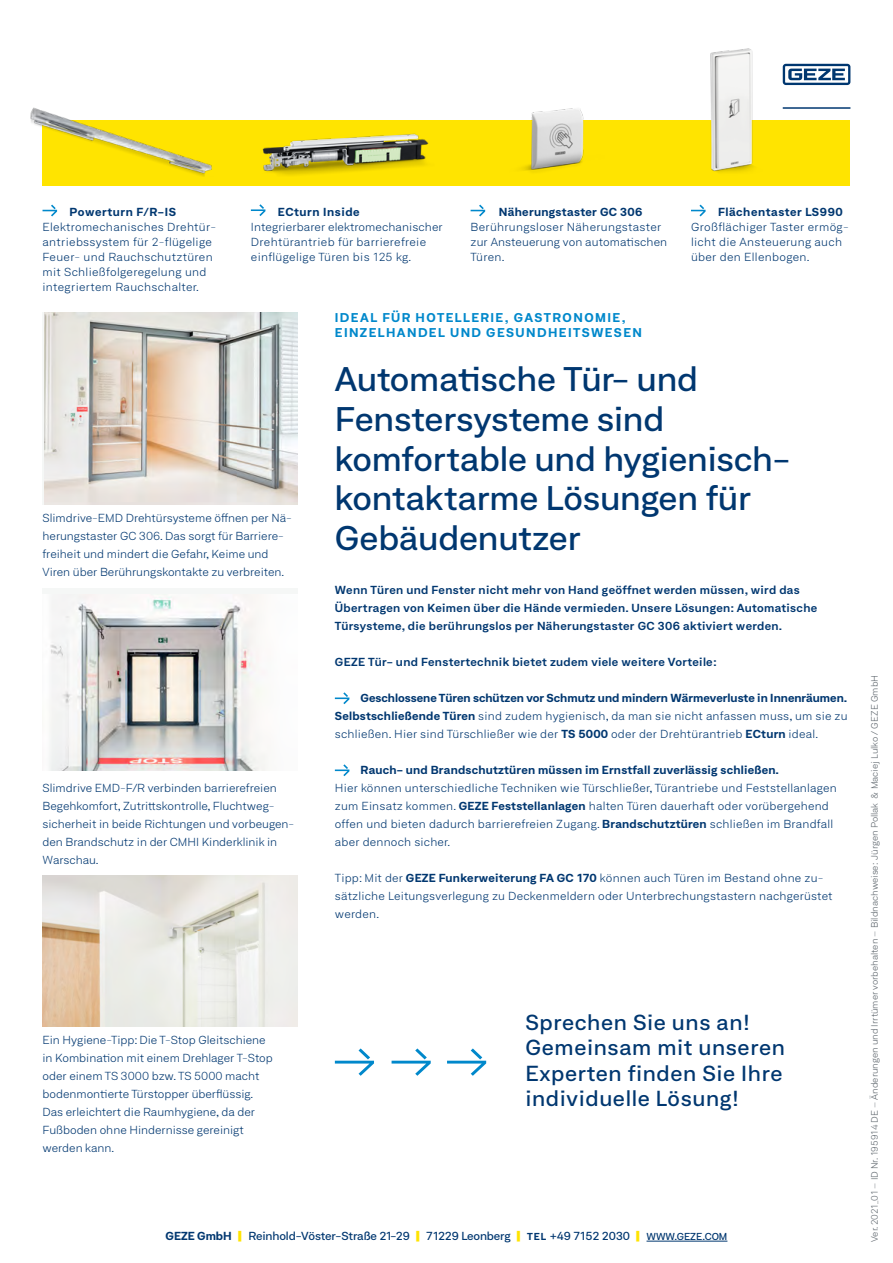
<style>
.page{position:relative;width:893px;height:1263px;background:#fff}
.page>*{position:absolute;margin:0;border:0;box-sizing:border-box;transform-origin:0 0}
.t1{font:500 expanded 33px/39.6px "Neufile Grotesk";letter-spacing:-.005em;color:#003770}
.t2{font:500 expanded 21px/25.5px "Neufile Grotesk";letter-spacing:.03em;color:#003770}
.t3{font:700 expanded 12.3px/14.7px "Neufile Grotesk";letter-spacing:.115em;color:#0088cb}
.t4{font:300 expanded 11.25px/18px "Neufile Grotesk";letter-spacing:.015em;color:#003770}
.t5{font:600 expanded 11.25px/18px "Neufile Grotesk";letter-spacing:.03em;color:#003770}
.t6{font:700 expanded 11.25px "Neufile Grotesk";letter-spacing:.02em;color:#003770}
.t7{font:500 expanded 11.25px "Neufile Grotesk";letter-spacing:-.01em;color:#003770}
.t8{font:700 expanded 11.25px "Neufile Grotesk";letter-spacing:.05em;color:#003770}
.t9{font:300 expanded 9px "Neufile Grotesk";color:#5d656c}
.s1{font-weight:700}
.s2{font-size:13.5px;color:#ffe400}
.s3{font-weight:700;font-size:9.75px}
.s4{font-size:9.75px}
</style>
<div class="page">
<div style="left:43px;top:120px;width:807px;height:65px;background:#ffe400"></div>
<div style="left:43px;top:589px;width:255px;height:181px;background:#f5f7f6"></div>
<img style="left:51px;top:599px;width:205px;height:171px">
<img style="left:43px;top:875px;width:255px;height:152px">
<img style="left:44px;top:312px;width:254px;height:192px">
<svg style="left:43px;top:205px;width:14px;height:11px"></svg>
<img style="left:30px;top:107px;width:182px;height:70px">
<img style="left:252px;top:133px;width:182px;height:53px">
<svg style="left:251px;top:204px;width:14px;height:12px"></svg>
<img style="left:509px;top:108px;width:95px;height:78px">
<svg style="left:471px;top:205px;width:14px;height:11px"></svg>
<img style="left:710px;top:48px;width:44px;height:125px">
<svg style="left:691px;top:205px;width:15px;height:11px"></svg>
<svg style="left:335px;top:692px;width:14px;height:12px"></svg>
<svg style="left:335px;top:764px;width:14px;height:12px"></svg>
<svg style="left:335px;top:1048px;width:39px;height:28px"></svg>
<svg style="left:392px;top:1048px;width:39px;height:28px"></svg>
<svg style="left:447px;top:1048px;width:39px;height:28px"></svg>
<svg style="left:783px;top:64px;width:67px;height:21px"></svg>
<hr style="left:783px;top:107px;width:67px;height:2px;background:#003770">
<hr style="left:646px;top:1241px;width:81px;height:1px;background:#003770">
<p class="t8" style="left:70px;top:205px;width:108px">Powerturn F/R-IS</p>
<p class="t4" style="left:43px;top:220px;width:175px;line-height:15px">Elektromechanisches Drehtür&shy;antriebssystem für 2-flügelige<br>Feuer- und Rauchschutztüren mit Schließfolgeregelung und integriertem Rauchschalter.</p>
<p class="t8" style="left:278px;top:205px;width:83px">ECturn Inside</p>
<p class="t4" style="left:251px;top:219px;width:193px;line-height:15px">Integrierbarer elektromechanischer<br>Drehtürantrieb für barrierefreie einflügelige Türen bis 125 kg.</p>
<p class="t6" style="left:499px;top:205px;width:145px">Näherungstaster GC 306</p>
<p class="t4" style="left:471px;top:220px;width:198px;line-height:15px">Berührungsloser Näherungstaster zur Ansteuerung von automatischen<br>Türen.</p>
<p class="t8" style="left:718px;top:205px;width:126px">Flächentaster LS990</p>
<p class="t4" style="left:691px;top:220px;width:159px;line-height:15px">Großflächiger Taster ermög&shy;licht die Ansteuerung auch über den Ellenbogen.</p>
<p class="t4" style="left:43px;top:509px;width:251px">Slimdrive-EMD Drehtürsysteme öffnen per Nä&shy;herungstaster GC 306. Das sorgt für Barriere&shy;freiheit und mindert die Gefahr, Keime und Viren über Berührungskontakte zu verbreiten.</p>
<p class="t4" style="left:43px;top:779px;width:253px">Slimdrive EMD-F/R verbinden barrierefreien Begehkomfort, Zutrittskontrolle, Fluchtweg&shy;sicherheit in beide Richtungen und vorbeugen&shy;den Brandschutz in der CMHI Kinderklinik in Warschau.</p>
<p class="t4" style="left:43px;top:1031px;width:232px">Ein Hygiene-Tipp: Die T-Stop Gleitschiene in Kombination mit einem Drehlager T-Stop oder einem TS 3000 bzw. TS 5000 macht bodenmontierte Türstopper überflüssig.<br>Das erleichtert die Raumhygiene, da der Fußboden ohne Hindernisse gereinigt werden kann.</p>
<p class="t3" style="left:335px;top:310px;width:309px">IDEAL FÜR HOTELLERIE, GASTRONOMIE,<br>EINZELHANDEL UND GESUNDHEITSWESEN</p>
<h1 class="t1" style="left:335px;top:359px;width:457px">Automatische Tür- und<br>Fenstersysteme sind komfortable und hygienisch&shy;kontaktarme Lösungen für<br>Gebäudenutzer</h1>
<p class="t5" style="left:335px;top:581px;width:484px">Wenn Türen und Fenster nicht mehr von Hand geöffnet werden müssen, wird das<br>Übertragen von Keimen über die Hände vermieden. Unsere Lösungen: Automatische<br>Türsysteme, die berührungslos per Näherungstaster GC 306 aktiviert werden.</p>
<p class="t5" style="left:335px;top:653px;width:383px">GEZE Tür- und Fenstertechnik bietet zudem viele weitere Vorteile:</p>
<p class="t4" style="left:335px;top:689px;width:514px;text-align:justify;text-indent:26px"><span class="s1">Geschlossene Türen schützen vor Schmutz und mindern Wärmeverluste in Innenräumen.<br>Selbstschließende Türen</span> sind zudem hygienisch, da man sie nicht anfassen muss, um sie zu schließen. Hier sind Türschließer wie der <span class="s1">TS 5000</span> oder der Drehtürantrieb <span class="s1">ECturn</span> ideal.</p>
<p class="t6" style="left:361px;top:762px;width:420px">Rauch- und Brandschutztüren müssen im Ernstfall zuverlässig schließen.</p>
<p class="t4" style="left:335px;top:779px;width:503px">Hier können unterschiedliche Techniken wie Türschließer, Türantriebe und Feststellanlagen zum Einsatz kommen. <span class="s1">GEZE Feststellanlagen</span> halten Türen dauerhaft oder vorübergehend offen und bieten dadurch barrierefreien Zugang. <span class="s1">Brandschutztüren</span> schließen im Brandfall aber dennoch sicher.</p>
<p class="t4" style="left:335px;top:869px;width:499px">Tipp: Mit der <span class="s1">GEZE Funkerweiterung FA GC 170</span> können auch Türen im Bestand ohne zu&shy;sätzliche Leitungsverlegung zu Deckenmeldern oder Unterbrechungstastern nachgerüstet werden.</p>
<h2 class="t2" style="left:525px;top:1009px;width:261px">Sprechen Sie uns an!<br>Gemeinsam mit unseren<br>Experten finden Sie Ihre individuelle Lösung!</h2>
<p class="t7" style="left:166px;top:1229px;width:563px"><span class="s1">GEZE GmbH</span> <span class="s2">|</span> Reinhold-Vöster-Straße 21-29 <span class="s2">|</span> 71229 Leonberg <span class="s2">|</span> <span class="s3">TEL</span> +49 7152 2030 <span class="s2">|</span> <span class="s4">WWW.GEZE.COM</span></p>
<p class="t9" style="left:869px;top:1242px;width:569px;rotate:-90deg">Ver. 2021_01 – ID Nr. 195914 DE – Änderungen und Irrtümer vorbehalten – Bildnachweise: Jürgen Pollak &amp; Maciej Lulko / GEZE GmbH</p>
</div>
